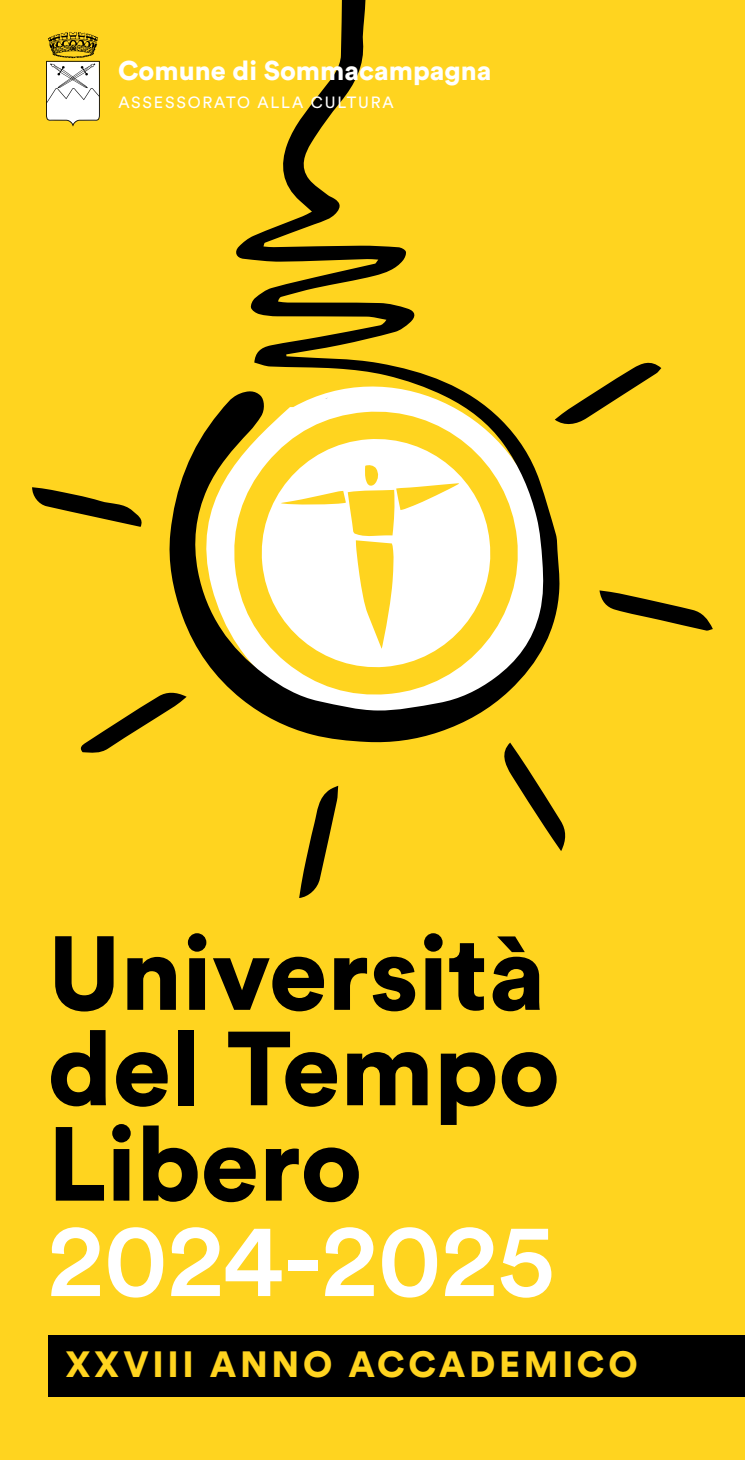
<style>
.page{position:relative;width:745px;height:1460px;background:#fff}
.page>*{position:absolute;margin:0;border:0;box-sizing:border-box;transform-origin:0 0}
.t1{font:900 103.75px/95.5px "Circular Std";color:#000}
.t2{font:500 103.75px "Circular Std";color:#fff}
.t3{font:900 36.25px "Circular Std";letter-spacing:.1em;color:#ffd41f}
.t4{font:900 27px "Circular Std";color:#fff}
.t5{font:16.25px "Circular Std";letter-spacing:.11em;color:#fff}
</style>
<div class="page">
<div style="left:0;top:0;width:744px;height:1460px;background:#ffd41f"></div>
<div style="left:49px;top:1336px;width:695px;height:61px;background:#000"></div>
<svg style="left:169px;top:0;width:390px;height:743px"></svg>
<svg style="left:554px;top:359px;width:107px;height:68px"></svg>
<svg style="left:599px;top:590px;width:113px;height:41px"></svg>
<svg style="left:80px;top:691px;width:106px;height:62px"></svg>
<svg style="left:504px;top:743px;width:62px;height:108px"></svg>
<svg style="left:32px;top:487px;width:110px;height:40px"></svg>
<svg style="left:299px;top:786px;width:39px;height:112px"></svg>
<svg style="left:237px;top:394px;width:256px;height:12px"></svg>
<svg style="left:231px;top:406px;width:294px;height:291px"></svg>
<svg style="left:278px;top:398px;width:187px;height:251px"></svg>
<svg style="left:46px;top:31px;width:54px;height:95px"></svg>
<p class="t4" style="left:118px;top:52px;width:374px">Comune di Sommacampagna</p>
<p class="t5" style="left:118px;top:92px;width:277px">ASSESSORATO ALLA CULTURA</p>
<p class="t1" style="left:48px;top:923px;width:513px">Università del Tempo<br>Libero</p>
<p class="t2" style="left:48px;top:1194px;width:508px">2024-2025</p>
<p class="t3" style="left:65px;top:1340px;width:573px">XXVIII ANNO ACCADEMICO</p>
</div>
